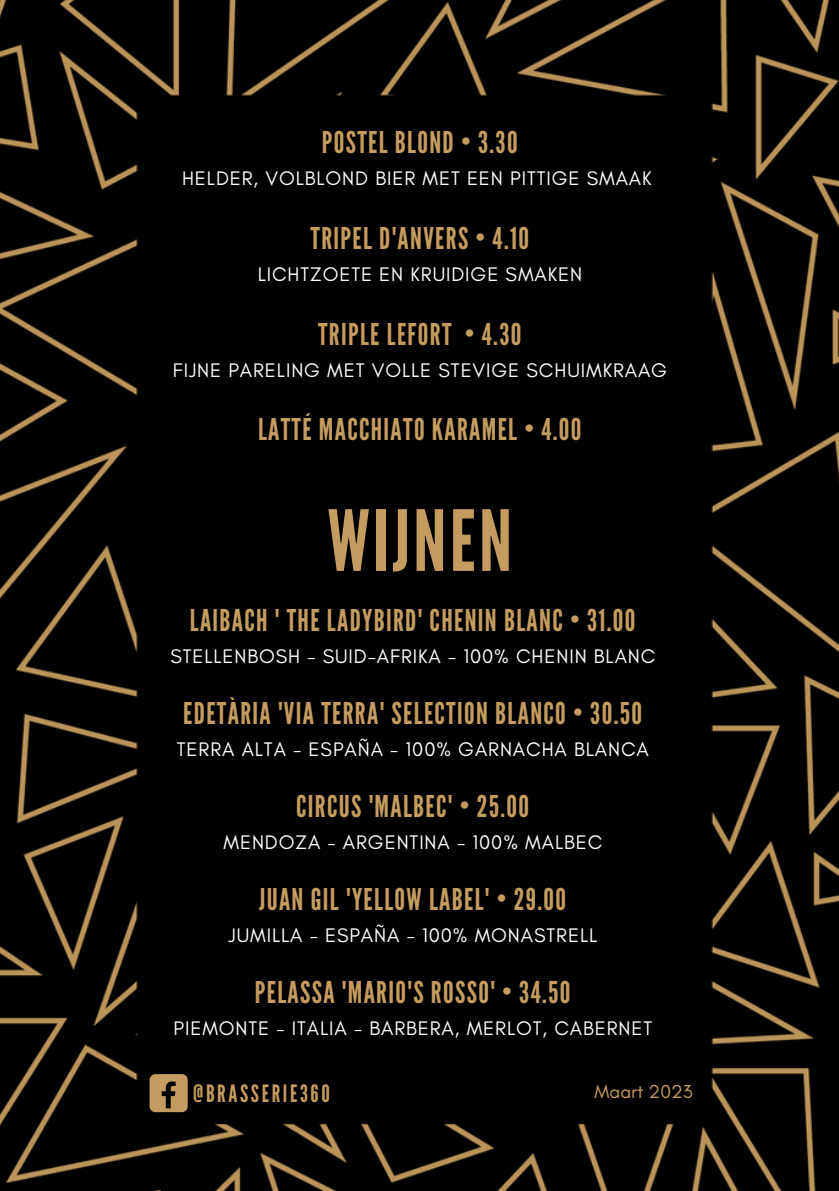
<style>
.page{position:relative;width:839px;height:1191px;background:#fff}
.page>*{position:absolute;margin:0;border:0;box-sizing:border-box;transform-origin:0 0}
.t1{font:84px "League Gothic";letter-spacing:.04em;color:#c59c60}
.t2{font:30px "League Gothic";letter-spacing:.045em;color:#c59c60}
.t3{font:23.8px "League Gothic";letter-spacing:.11em;color:#c59c60}
.t4{font:20px "Glacial Indifference";letter-spacing:.045em;color:#fff}
.t5{font:19.2px "Glacial Indifference";color:#c59c60}
</style>
<div class="page">
<div style="left:0;top:0;width:838px;height:1191px;background:#000"></div>
<div style="left:150px;top:1074px;width:38px;height:38px;background:#c59c60;border-radius:6px"></div>
<svg style="left:162px;top:1082px;width:14px;height:26px"></svg>
<h2 class="t2" style="left:322px;top:125px;width:197px">POSTEL BLOND • 3.30</h2>
<p class="t4" style="left:182px;top:166px;width:471px">HELDER, VOLBLOND BIER MET EEN PITTIGE SMAAK</p>
<h2 class="t2" style="left:310px;top:221px;width:220px">TRIPEL D'ANVERS • 4.10</h2>
<p class="t4" style="left:258px;top:262px;width:326px">LICHTZOETE EN KRUIDIGE SMAKEN</p>
<h2 class="t2" style="left:318px;top:317px;width:205px">TRIPLE LEFORT • 4.30</h2>
<p class="t4" style="left:173px;top:358px;width:495px">FIJNE PARELING MET VOLLE STEVIGE SCHUIMKRAAG</p>
<h2 class="t2" style="left:258px;top:412px;width:325px">LATTÉ MACCHIATO KARAMEL • 4.00</h2>
<h1 class="t1" style="left:327px;top:492px;width:186px">WIJNEN</h1>
<h2 class="t2" style="left:190px;top:603px;width:447px">LAIBACH ' THE LADYBIRD' CHENIN BLANC • 31.00</h2>
<p class="t4" style="left:170px;top:644px;width:486px">STELLENBOSH - SUID-AFRIKA - 100% CHENIN BLANC</p>
<h2 class="t2" style="left:183px;top:696px;width:460px">EDETÀRIA 'VIA TERRA' SELECTION BLANCO • 30.50</h2>
<p class="t4" style="left:177px;top:737px;width:473px">TERRA ALTA - ESPAÑA - 100% GARNACHA BLANCA</p>
<h2 class="t2" style="left:296px;top:789px;width:234px">CIRCUS 'MALBEC' • 25.00</h2>
<p class="t4" style="left:223px;top:830px;width:380px">MENDOZA - ARGENTINA - 100% MALBEC</p>
<h2 class="t2" style="left:259px;top:882px;width:308px">JUAN GIL 'YELLOW LABEL' • 29.00</h2>
<p class="t4" style="left:228px;top:923px;width:370px">JUMILLA - ESPAÑA - 100% MONASTRELL</p>
<h2 class="t2" style="left:255px;top:975px;width:317px">PELASSA 'MARIO'S ROSSO' • 34.50</h2>
<p class="t4" style="left:173px;top:1016px;width:480px">PIEMONTE - ITALIA - BARBERA, MERLOT, CABERNET</p>
<p class="t3" style="left:193px;top:1080px;width:138px">@BRASSERIE360</p>
<p class="t5" style="left:594px;top:1080px;width:100px">Maart 2023</p>
</div>
